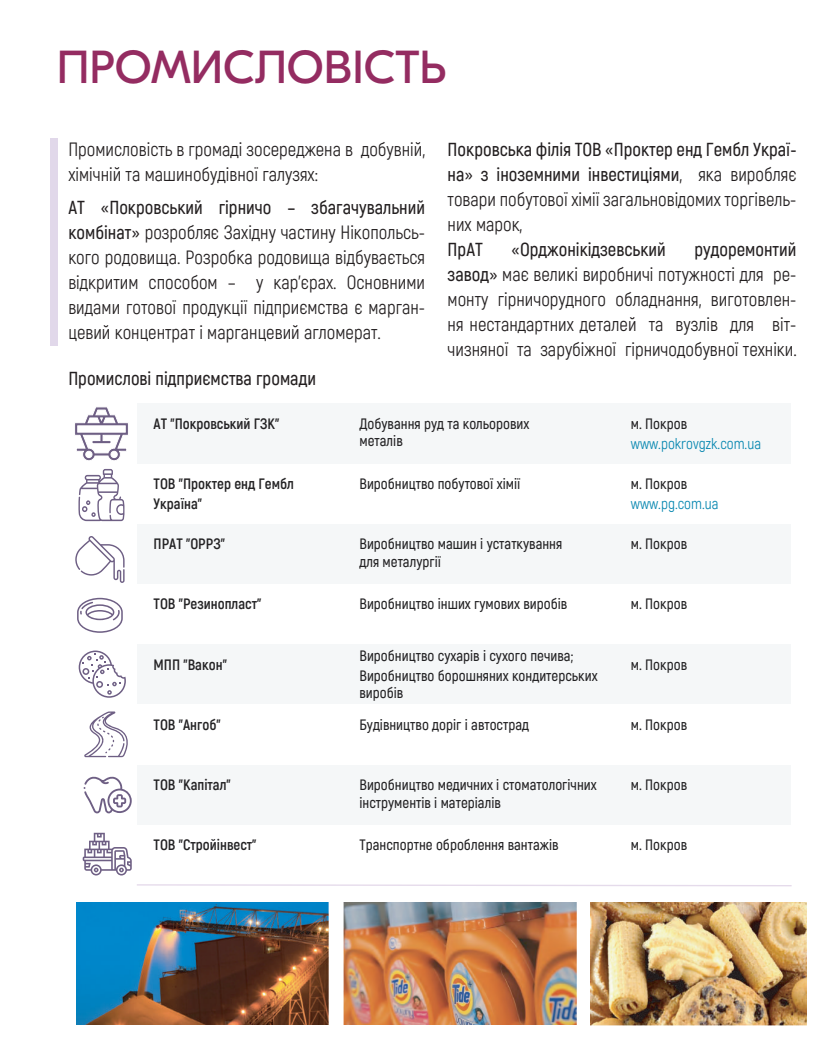
<style>
.page{position:relative;width:839px;height:1049px;background:#fff}
.page>*{position:absolute;margin:0;border:0;box-sizing:border-box;transform-origin:0 0}
.t1{font:46.25px "GT Eesti Pro Display";color:#942c61}
.t2{font:18.75px/25px "Akrobat";color:#231f20;text-align:justify}
.t3{font:600 18.75px/25px "Akrobat";color:#231f20;text-align:justify}
.t4{font:600 15px/17.5px "Akrobat";color:#232224}
.t5{font:700 15px/20px "Akrobat";color:#232224}
.t6{font:15px "Akrobat";color:#0787b0}
.s1{font-weight:600}
.s2{font-weight:400}
</style>
<div class="page">
<div style="left:50px;top:138px;width:7px;height:208px;background:#e1d8ea"></div>
<div style="left:137px;top:404px;width:654px;height:60px;background:#f5f7f8"></div>
<div style="left:137px;top:524px;width:654px;height:60px;background:#f5f7f8"></div>
<div style="left:137px;top:644px;width:654px;height:61px;background:#f5f7f8"></div>
<div style="left:137px;top:765px;width:654px;height:60px;background:#f5f7f8"></div>
<svg style="left:137px;top:884px;width:654px;height:2px"></svg>
<svg style="left:78px;top:469px;width:47px;height:52px"></svg>
<svg style="left:75px;top:536px;width:50px;height:47px"></svg>
<svg style="left:77px;top:598px;width:46px;height:35px"></svg>
<svg style="left:79px;top:650px;width:47px;height:48px"></svg>
<svg style="left:84px;top:711px;width:44px;height:46px"></svg>
<svg style="left:84px;top:776px;width:48px;height:37px"></svg>
<svg style="left:83px;top:833px;width:49px;height:42px"></svg>
<svg style="left:75px;top:407px;width:53px;height:54px"></svg>
<img style="left:77px;top:903px;width:252px;height:121px">
<img style="left:343px;top:902px;width:234px;height:122px">
<img style="left:590px;top:902px;width:216px;height:123px">
<h1 class="t1" style="left:57px;top:42px;width:391px">ПРОМИСЛОВІСТЬ</h1>
<p class="t2" style="left:68px;top:136px;width:358px">Промисловість в громаді зосереджена в добувній, хімічній та машинобудівної галузях:</p>
<p class="t2" style="left:68px;top:195px;width:358px"><span class="s1">АТ «Покровський гірничо – збагачувальний комбінат»</span> розробляє Західну частину Нікопольсь&shy;кого родовища. Розробка родовища відбувається відкритим способом – у кар’єрах. Основними видами готової продукції підприємства є марган&shy;цевий концентрат і марганцевий агломерат.</p>
<p class="t3" style="left:448px;top:136px;width:350px">Покровська філія ТОВ «Проктер енд Гембл Украї&shy;на» з іноземними інвестиціями<span class="s2">, яка виробляє товари побутової хімії загальновідомих торгівель&shy;них марок,</span></p>
<p class="t3" style="left:448px;top:236px;width:37px">ПрАТ</p>
<p class="t3" style="left:511px;top:236px;width:156px">«Орджонікідзевський</p>
<p class="t2" style="left:448px;top:236px;width:351px;text-indent:247px"><span class="s1">рудоремонтий завод»</span> має великі виробничі потужності для ре&shy;монту гірничорудного обладнання, виготовлен&shy;ня нестандартних деталей та вузлів для віт&shy;чизняної та зарубіжної гірничодобувної техніки.</p>
<p class="t3" style="left:68px;top:366px;width:249px">Промислові підприємства громади</p>
<p class="t5" style="left:154px;top:413px;width:127px">АТ "Покровський ГЗК"</p>
<p class="t4" style="left:359px;top:415px;width:171px">Добування руд та кольорових металів</p>
<p class="t4" style="left:631px;top:415px;width:58px">м. Покров</p>
<p class="t6" style="left:631px;top:435px;width:132px">www.pokrovgzk.com.ua</p>
<p class="t5" style="left:154px;top:474px;width:142px">ТОВ "Проктер енд Гембл<br>Україна"</p>
<p class="t4" style="left:359px;top:475px;width:162px">Виробництво побутової хімії</p>
<p class="t4" style="left:631px;top:475px;width:58px">м. Покров</p>
<p class="t6" style="left:631px;top:495px;width:89px">www.pg.com.ua</p>
<p class="t5" style="left:154px;top:534px;width:73px">ПРАТ "ОРРЗ"</p>
<p class="t4" style="left:359px;top:535px;width:204px">Виробництво машин і устаткування для металургії</p>
<p class="t4" style="left:631px;top:535px;width:58px">м. Покров</p>
<p class="t5" style="left:154px;top:594px;width:109px">ТОВ "Резинопласт"</p>
<p class="t4" style="left:359px;top:595px;width:209px">Виробництво інших гумових виробів</p>
<p class="t4" style="left:631px;top:595px;width:58px">м. Покров</p>
<p class="t5" style="left:154px;top:654px;width:75px">МПП "Вакон"</p>
<p class="t4" style="left:359px;top:645px;width:240px;line-height:20px">Виробництво сухарів і сухого печива;<br>Виробництво борошняних кондитерських</p>
<p class="t4" style="left:359px;top:684px;width:45px">виробів</p>
<p class="t4" style="left:631px;top:655px;width:58px">м. Покров</p>
<p class="t5" style="left:154px;top:714px;width:69px">ТОВ "Ангоб"</p>
<p class="t4" style="left:359px;top:716px;width:171px">Будівництво доріг і автострад</p>
<p class="t4" style="left:631px;top:716px;width:58px">м. Покров</p>
<p class="t5" style="left:154px;top:775px;width:79px">ТОВ "Капітал"</p>
<p class="t4" style="left:359px;top:776px;width:239px">Виробництво медичних і стоматологічних інструментів і матеріалів</p>
<p class="t4" style="left:631px;top:776px;width:58px">м. Покров</p>
<p class="t5" style="left:154px;top:835px;width:104px">ТОВ "Стройінвест"</p>
<p class="t4" style="left:359px;top:836px;width:201px">Транспортне оброблення вантажів</p>
<p class="t4" style="left:631px;top:836px;width:58px">м. Покров</p>
</div>
